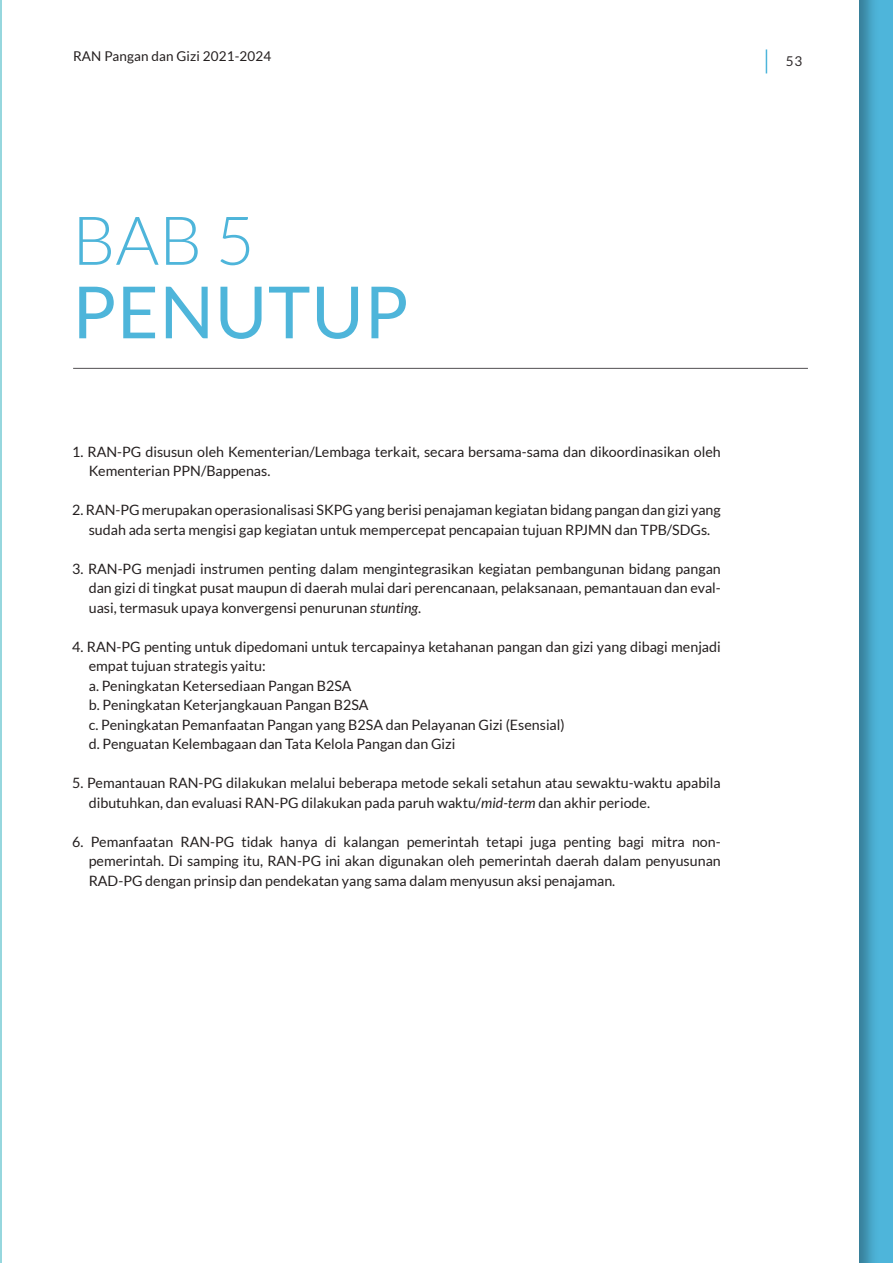
<style>
.page{position:relative;width:893px;height:1263px;background:#fff}
.page>*{position:absolute;margin:0;border:0;box-sizing:border-box;transform-origin:0 0}
.t1{font:72px "Lato";letter-spacing:.01em;color:#4eb5da}
.t2{font:300 67.5px "Lato";color:#4eb5da}
.t3{font:14.25px/19.5px "Lato";color:#241f1f}
.t4{font:13.5px "Lato";letter-spacing:.01em;color:#241f1f}
.t5{font:13.5px "Lato";color:#2e292a}
.s1{font-style:italic}
</style>
<div class="page">
<svg style="left:766px;top:49px;width:1px;height:24px"></svg>
<div style="left:859px;top:0;width:34px;height:1263px;background:#241f1f;opacity:.35"></div>
<hr style="left:73px;top:368px;width:735px;height:1px;background:#656365">
<img style="left:0;top:0;width:1px;height:1263px">
<p class="t4" style="left:73px;top:49px;width:200px">RAN Pangan dan Gizi 2021-2024</p>
<h2 class="t2" style="left:72px;top:204px;width:184px">BAB 5</h2>
<h1 class="t1" style="left:72px;top:272px;width:338px">PENUTUP</h1>
<p class="t3" style="left:89px;top:442px;width:633px;text-indent:-17px">1. RAN-PG disusun oleh Kementerian/Lembaga terkait, secara bersama-sama dan dikoordinasikan oleh<br>Kementerian PPN/Bappenas.</p>
<p class="t3" style="left:72px;top:500px;width:650px;text-align:center">2. RAN-PG merupakan operasionalisasi SKPG yang berisi penajaman kegiatan bidang pangan dan gizi yang sudah ada serta mengisi gap kegiatan untuk mempercepat pencapaian tujuan RPJMN dan TPB/SDGs.</p>
<p class="t3" style="left:89px;top:559px;width:633px;text-align:justify;text-indent:-17px">3. RAN-PG menjadi instrumen penting dalam mengintegrasikan kegiatan pembangunan bidang pangan dan gizi di tingkat pusat maupun di daerah mulai dari perencanaan, pelaksanaan, pemantauan dan eval&shy;uasi, termasuk upaya konvergensi penurunan <span class="s1">stunting</span>.</p>
<p class="t3" style="left:89px;top:637px;width:633px;text-indent:-17px">4. RAN-PG penting untuk dipedomani untuk tercapainya ketahanan pangan dan gizi yang dibagi menjadi empat tujuan strategis yaitu:<br>a. Peningkatan Ketersediaan Pangan B2SA<br>b. Peningkatan Keterjangkauan Pangan B2SA<br>c. Peningkatan Pemanfaatan Pangan yang B2SA dan Pelayanan Gizi (Esensial)<br>d. Penguatan Kelembagaan dan Tata Kelola Pangan dan Gizi</p>
<p class="t3" style="left:89px;top:773px;width:633px;text-indent:-17px">5. Pemantauan RAN-PG dilakukan melalui beberapa metode sekali setahun atau sewaktu-waktu apabila dibutuhkan, dan evaluasi RAN-PG dilakukan pada paruh waktu/<span class="s1">mid-term</span> dan akhir periode.</p>
<p class="t3" style="left:89px;top:832px;width:633px;text-align:justify;text-indent:-17px">6. Pemanfaatan RAN-PG tidak hanya di kalangan pemerintah tetapi juga penting bagi mitra non&shy;pemerintah. Di samping itu, RAN-PG ini akan digunakan oleh pemerintah daerah dalam penyusunan RAD-PG dengan prinsip dan pendekatan yang sama dalam menyusun aksi penajaman.</p>
<p class="t5" style="left:786px;top:54px;width:18px">53</p>
</div>
